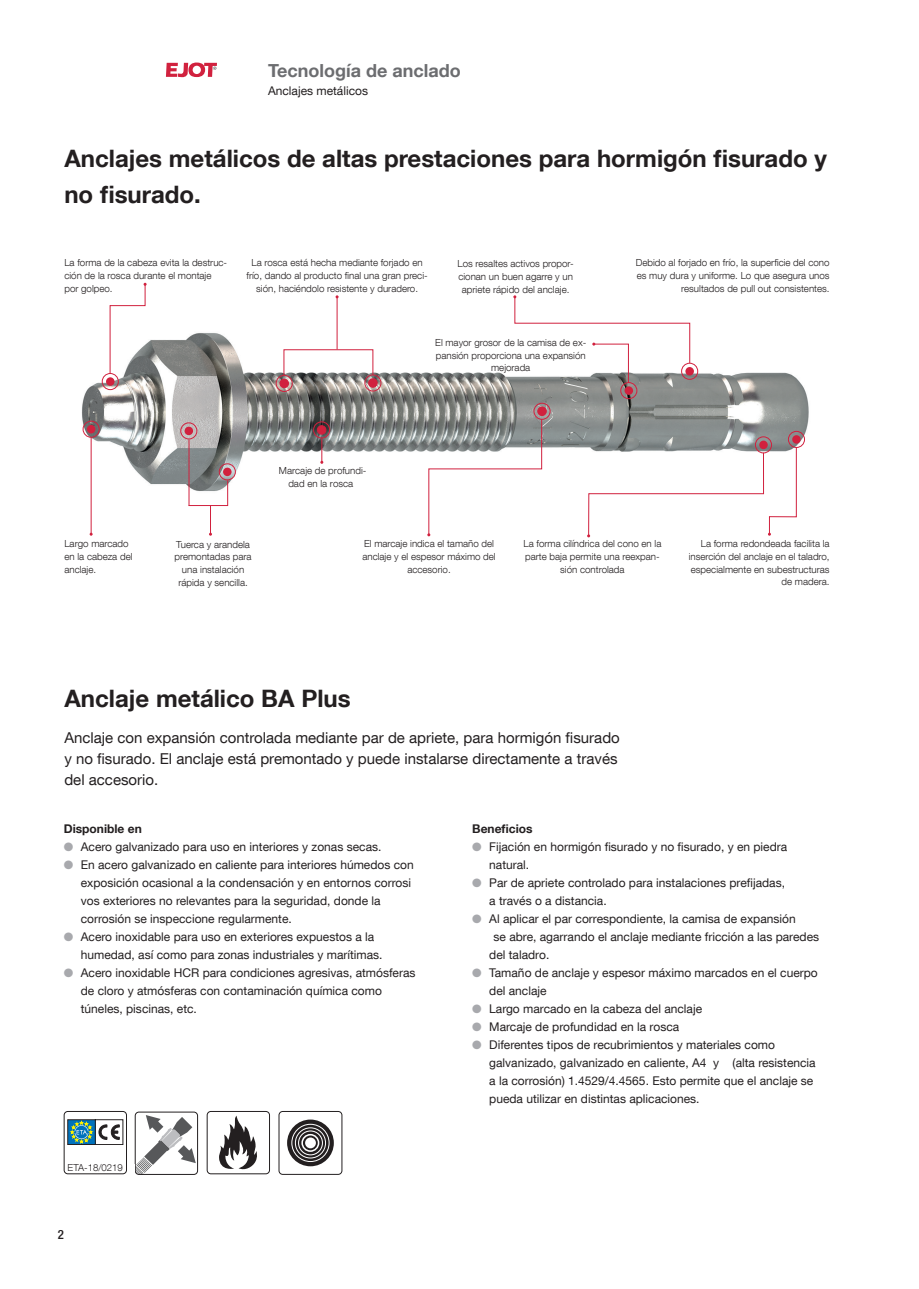
<style>
.page{position:relative;width:919px;height:1289px;background:#fff}
.page>*{position:absolute;margin:0;border:0;box-sizing:border-box;transform-origin:0 0}
.t1{font:700 24px/36px "Helvetica Neue LT Com";color:#231f20}
.t2{font:700 18px "Helvetica Neue LT Com";color:#6c6d70}
.t3{font:15px/21px "Helvetica Neue LT Com";color:#231f20}
.t4{font:500 condensed 12.75px "Helvetica Neue LT Com";color:#231f20}
.t5{font:12px/18px "Helvetica Neue LT Com";color:#231f20}
.t6{font:700 12px "Helvetica Neue LT Com";color:#231f20}
.t7{font:300 9.75px/12.8px "Helvetica Neue LT Com";color:#231f20;text-align:center}
.t8{font:300 9.6px "Helvetica Neue LT Com";color:#231f20}
.s1{color:#a8a9ad}
</style>
<div class="page">
<div style="left:279px;top:1111px;width:63px;height:63px;border:1px solid #231f20;border-radius:4px"></div>
<svg style="left:287px;top:1119px;width:47px;height:47px"></svg>
<div style="left:305px;top:1137px;width:11px;height:11px;background:#fff;border-radius:50%"></div>
<div style="left:301px;top:1133px;width:18px;height:18px;border:2px solid #fff;border-radius:50%"></div>
<div style="left:298px;top:1130px;width:25px;height:25px;border:1px solid #fff;border-radius:50%"></div>
<div style="left:295px;top:1127px;width:31px;height:31px;border:1px solid #fff;border-radius:50%"></div>
<div style="left:291px;top:1123px;width:38px;height:38px;border:1px solid #fff;border-radius:50%"></div>
<svg style="left:166px;top:63px;width:51px;height:14px"></svg>
<div style="left:64px;top:1111px;width:63px;height:63px;border:1px solid #231f20;border-radius:4px"></div>
<svg style="left:67px;top:1119px;width:56px;height:25px"></svg>
<div style="left:135px;top:1111px;width:63px;height:63px;border:1px solid #231f20;border-radius:4px"></div>
<svg style="left:134px;top:1114px;width:62px;height:61px"></svg>
<div style="left:207px;top:1111px;width:63px;height:63px;border:1px solid #231f20;border-radius:4px"></div>
<svg style="left:219px;top:1115px;width:38px;height:55px"></svg>
<img style="left:81px;top:322px;width:728px;height:178px">
<div style="left:102px;top:373px;width:17px;height:17px;border:1px solid #d1213e;border-radius:50%"></div>
<div style="left:106px;top:377px;width:8px;height:9px;background:#d1213e;border-radius:50%"></div>
<div style="left:283px;top:349px;width:90px;height:26px;border:1px solid #d1213e"></div>
<hr style="left:337px;top:297px;width:1px;height:52px;background:#d1213e">
<hr style="left:91px;top:438px;width:1px;height:96px;background:#d1213e">
<svg style="left:587px;top:447px;width:210px;height:90px"></svg>
<svg style="left:427px;top:418px;width:115px;height:118px"></svg>
<svg style="left:513px;top:295px;width:177px;height:89px"></svg>
<svg style="left:109px;top:283px;width:38px;height:91px"></svg>
<div style="left:83px;top:420px;width:17px;height:18px;border:1px solid #d1213e;border-radius:50%"></div>
<div style="left:87px;top:425px;width:8px;height:8px;background:#d1213e;border-radius:50%"></div>
<div style="left:219px;top:463px;width:17px;height:17px;border:1px solid #d1213e;border-radius:50%"></div>
<div style="left:223px;top:467px;width:8px;height:9px;background:#d1213e;border-radius:50%"></div>
<div style="left:180px;top:422px;width:17px;height:17px;border:1px solid #d1213e;border-radius:50%"></div>
<div style="left:184px;top:426px;width:9px;height:9px;background:#d1213e;border-radius:50%"></div>
<hr style="left:189px;top:439px;width:1px;height:67px;background:#d1213e">
<svg style="left:188px;top:479px;width:40px;height:56px"></svg>
<div style="left:313px;top:421px;width:17px;height:17px;border:1px solid #d1213e;border-radius:50%"></div>
<div style="left:317px;top:425px;width:9px;height:9px;background:#d1213e;border-radius:50%"></div>
<div style="left:317px;top:425px;width:9px;height:9px;border:1px solid #d1213e;border-radius:50%"></div>
<svg style="left:320px;top:438px;width:3px;height:26px"></svg>
<div style="left:276px;top:375px;width:17px;height:17px;border:1px solid #d1213e;border-radius:50%"></div>
<div style="left:280px;top:379px;width:8px;height:8px;background:#d1213e;border-radius:50%"></div>
<div style="left:279px;top:379px;width:10px;height:9px;border:1px solid #d1213e;border-radius:50%"></div>
<div style="left:364px;top:374px;width:17px;height:17px;border:1px solid #d1213e;border-radius:50%"></div>
<div style="left:368px;top:379px;width:9px;height:8px;background:#d1213e;border-radius:50%"></div>
<div style="left:368px;top:378px;width:9px;height:9px;border:1px solid #d1213e;border-radius:50%"></div>
<div style="left:681px;top:363px;width:17px;height:17px;border:1px solid #d1213e;border-radius:50%"></div>
<div style="left:685px;top:367px;width:8px;height:8px;background:#d1213e;border-radius:50%"></div>
<div style="left:620px;top:382px;width:17px;height:17px;border:1px solid #d1213e;border-radius:50%"></div>
<div style="left:624px;top:386px;width:9px;height:9px;background:#d1213e;border-radius:50%"></div>
<div style="left:533px;top:403px;width:17px;height:17px;border:1px solid #d1213e;border-radius:50%"></div>
<div style="left:537px;top:407px;width:9px;height:8px;background:#d1213e;border-radius:50%"></div>
<div style="left:537px;top:407px;width:9px;height:9px;border:1px solid #d1213e;border-radius:50%"></div>
<div style="left:755px;top:436px;width:17px;height:17px;border:1px solid #d1213e;border-radius:50%"></div>
<div style="left:759px;top:440px;width:8px;height:9px;background:#d1213e;border-radius:50%"></div>
<div style="left:787px;top:431px;width:17px;height:17px;border:1px solid #d1213e;border-radius:50%"></div>
<div style="left:792px;top:435px;width:8px;height:8px;background:#d1213e;border-radius:50%"></div>
<h2 class="t2" style="left:268px;top:59px;width:194px">Tecnología de anclado</h2>
<p class="t5" style="left:268px;top:81px;width:102px">Anclajes metálicos</p>
<h1 class="t1" style="left:64px;top:140px;width:764px">Anclajes metálicos de altas prestaciones para hormigón fisurado y no fisurado.</h1>
<p class="t7" style="left:64px;top:256px;width:164px;text-align:left">La forma de la cabeza evita la destruc&shy;ción de la rosca durante el montaje por golpeo.</p>
<p class="t7" style="left:246px;top:256px;width:183px">La rosca está hecha mediante forjado en frío, dando al producto final una gran preci&shy;sión, haciéndolo resistente y duradero.</p>
<p class="t7" style="left:457px;top:257px;width:118px">Los resaltes activos propor&shy;cionan un buen agarre y un apriete rápido del anclaje.</p>
<p class="t7" style="left:635px;top:256px;width:195px;text-align:right">Debido al forjado en frío, la superficie del cono es muy dura y uniforme. Lo que asegura unos resultados de pull out consistentes.</p>
<p class="t7" style="left:435px;top:336px;width:152px">El mayor grosor de la camisa de ex&shy;pansión proporciona una expansión mejorada</p>
<p class="t7" style="left:279px;top:464px;width:89px">Marcaje de profundi&shy;dad en la rosca</p>
<p class="t7" style="left:64px;top:537px;width:70px;text-align:left">Largo marcado en la cabeza del anclaje.</p>
<p class="t7" style="left:174px;top:537px;width:79px">Tuerca y arandela premontadas para una instalación rápida y sencilla.</p>
<p class="t7" style="left:362px;top:537px;width:135px">El marcaje indica el tamaño del anclaje y el espesor máximo del accesorio.</p>
<p class="t7" style="left:523px;top:537px;width:139px">La forma cilíndrica del cono en la parte baja permite una reexpan&shy;sión controlada</p>
<p class="t7" style="left:688px;top:537px;width:142px;text-align:right">La forma redondeada facilita la inserción del anclaje en el taladro, especialmente en subestructuras de madera.</p>
<h1 class="t1" style="left:64px;top:680px;width:288px">Anclaje metálico BA Plus</h1>
<p class="t3" style="left:64px;top:727px;width:557px">Anclaje con expansión controlada mediante par de apriete, para hormigón fisurado y no fisurado. El anclaje está premontado y puede instalarse directamente a través del accesorio.</p>
<p class="t6" style="left:64px;top:821px;width:79px">Disponible en</p>
<p class="t5" style="left:64px;top:837px;width:319px"><span class="s1">●</span> Acero galvanizado para uso en interiores y zonas secas.</p>
<p class="t5" style="left:81px;top:855px;width:334px;text-indent:-17px"><span class="s1">●</span> En acero galvanizado en caliente para interiores húmedos con exposición ocasional a la condensación y en entornos corrosi vos exteriores no relevantes para la seguridad, donde la corrosión se inspeccione regularmente.</p>
<p class="t5" style="left:81px;top:927px;width:303px;text-indent:-17px"><span class="s1">●</span> Acero inoxidable para uso en exteriores expuestos a la humedad, así como para zonas industriales y marítimas.</p>
<p class="t5" style="left:81px;top:963px;width:336px;text-indent:-17px"><span class="s1">●</span> Acero inoxidable HCR para condiciones agresivas, atmósferas de cloro y atmósferas con contaminación química como túneles, piscinas, etc.</p>
<p class="t8" style="left:68px;top:1161px;width:57px">ETA-18/0219</p>
<p class="t4" style="left:58px;top:1227px;width:8px">2</p>
<p class="t6" style="left:472px;top:821px;width:62px">Beneficios</p>
<p class="t5" style="left:489px;top:837px;width:299px;text-indent:-17px"><span class="s1">●</span> Fijación en hormigón fisurado y no fisurado, y en piedra natural.</p>
<p class="t5" style="left:489px;top:873px;width:297px;text-indent:-17px"><span class="s1">●</span> Par de apriete controlado para instalaciones prefijadas, a través o a distancia.</p>
<p class="t5" style="left:472px;top:909px;width:325px"><span class="s1">●</span> Al aplicar el par correspondiente, la camisa de expansión</p>
<p class="t5" style="left:493px;top:927px;width:327px">se abre, agarrando el anclaje mediante fricción a las paredes</p>
<p class="t5" style="left:489px;top:945px;width:62px">del taladro.</p>
<p class="t5" style="left:489px;top:963px;width:330px;text-indent:-17px"><span class="s1">●</span> Tamaño de anclaje y espesor máximo marcados en el cuerpo del anclaje</p>
<p class="t5" style="left:472px;top:999px;width:231px"><span class="s1">●</span> Largo marcado en la cabeza del anclaje</p>
<p class="t5" style="left:472px;top:1017px;width:208px"><span class="s1">●</span> Marcaje de profundidad en la rosca</p>
<p class="t5" style="left:489px;top:1035px;width:328px;text-indent:-17px"><span class="s1">●</span> Diferentes tipos de recubrimientos y materiales como galvanizado, galvanizado en caliente, A4 y (alta resistencia a la corrosión) 1.4529/4.4565. Esto permite que el anclaje se pueda utilizar en distintas aplicaciones.</p>
</div>
